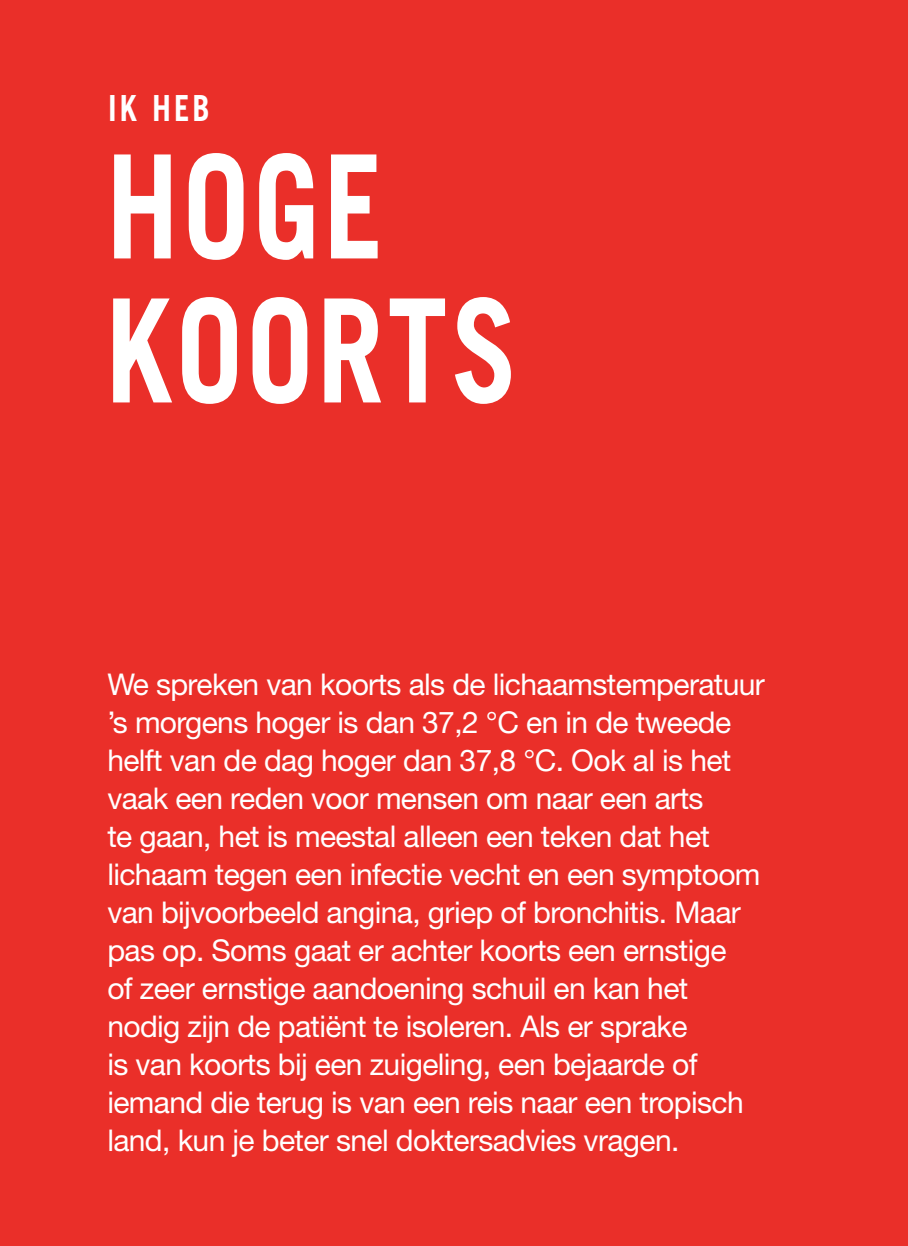
<style>
.page{position:relative;width:908px;height:1246px;background:#ea2f29}
.page>*{position:absolute;margin:0;border:0;box-sizing:border-box;transform-origin:0 0}
.t1{font:700 144px/144px "Trade Gothic";letter-spacing:.03em;color:#fff;scale:.83 1}
.t2{font:700 36px "Trade Gothic";color:#fff;scale:.86 1}
.t3{font:30px/38px "Helvetica Neue";letter-spacing:-.02em;color:#fff}
</style>
<div class="page">
<p class="t2" style="left:108px;top:86px;width:120px">IK HEB</p>
<h1 class="t1" style="left:106px;top:133px;width:498px">HOGE<br>KOORTS</h1>
<p class="t3" style="left:107px;top:665px;width:659px">We spreken van koorts als de lichaamstemperatuur ’s morgens hoger is dan 37,2 °C en in de tweede helft van de dag hoger dan 37,8 °C. Ook al is het vaak een reden voor mensen om naar een arts<br>te gaan, het is meestal alleen een teken dat het lichaam tegen een infectie vecht en een symptoom van bijvoorbeeld angina, griep of bronchitis. Maar pas op. Soms gaat er achter koorts een ernstige<br>of zeer ernstige aandoening schuil en kan het nodig zijn de patiënt te isoleren. Als er sprake<br>is van koorts bij een zuigeling, een bejaarde of iemand die terug is van een reis naar een tropisch land, kun je beter snel doktersadvies vragen.</p>
</div>
